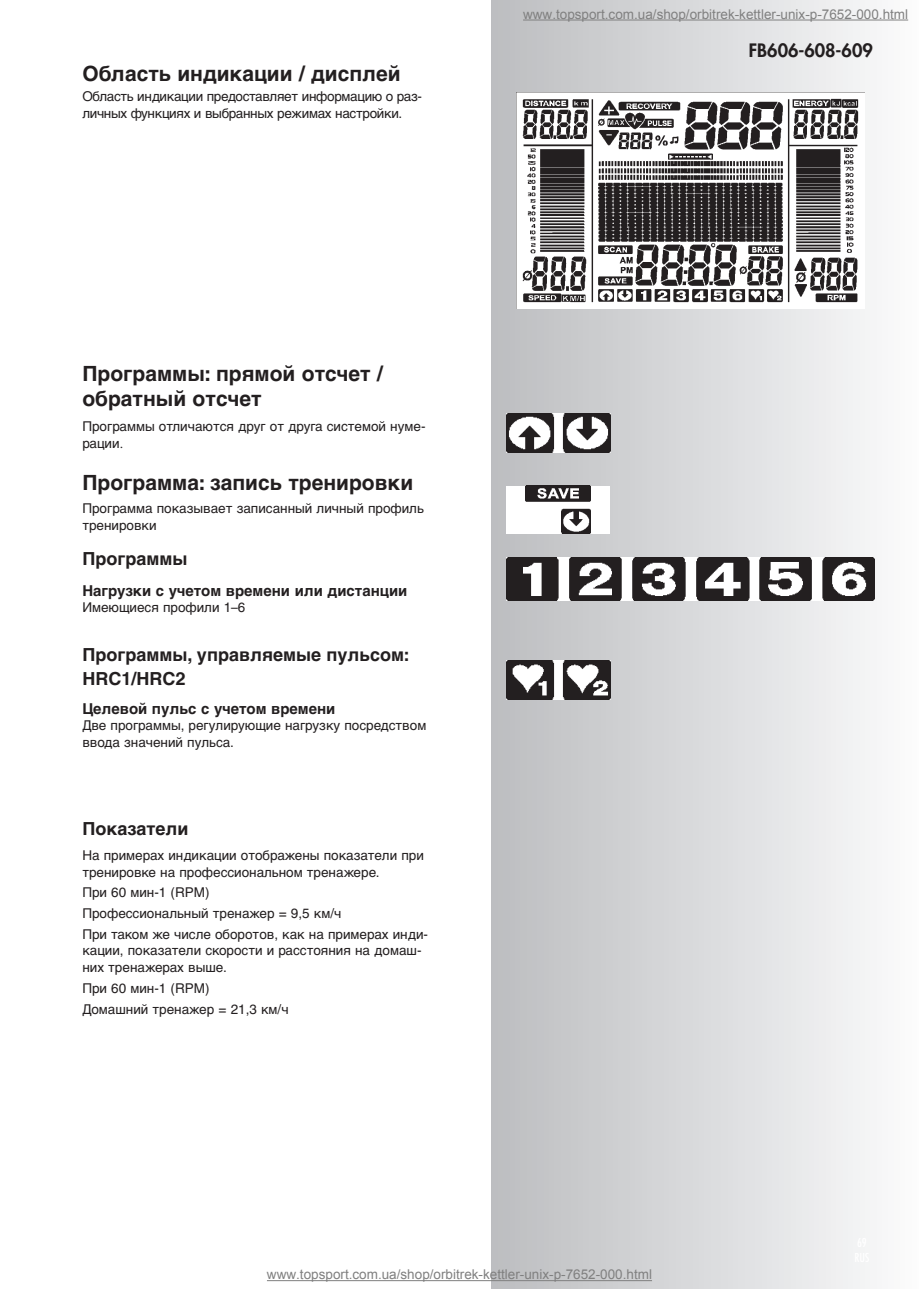
<style>
.page{position:relative;width:919px;height:1289px;background:#fff}
.page>*{position:absolute;margin:0;border:0;box-sizing:border-box;transform-origin:0 0}
.t1{font:700 21px/25.3px "Helvetica Cyr";color:#231f20}
.t2{font:700 18px/24px "Helvetica Cyr";color:#231f20}
.t3{font:800 18px "Futura CE";color:#231f20}
.t4{font:700 15px "Helvetica Cyr";color:#231f20}
.t5{font:13.5px/16.5px "Helvetica Cyr Upright";color:#231f20}
.t6{font:13.5px "Arial";color:#808080}
.t7{font:13.5px/16.5px "Helvetica Cyr Upright";letter-spacing:-.02em;color:#231f20}
.s1{font-family:"Futura CE"}
</style>
<div class="page">
<div style="left:491px;top:0;width:427px;height:1288px;background:linear-gradient(to right,#bbbcbf,#fbfbfc)"></div>
<img style="left:516px;top:92px;width:348px;height:216px">
<img style="left:506px;top:413px;width:104px;height:39px">
<img style="left:506px;top:660px;width:104px;height:39px">
<img style="left:506px;top:557px;width:368px;height:43px">
<div style="left:506px;top:486px;width:103px;height:48px;background:#fff"></div>
<img style="left:525px;top:486px;width:65px;height:48px">
<hr style="left:523px;top:20px;width:385px;height:1px;background:#808080">
<hr style="left:267px;top:1280px;width:385px;height:1px;background:#808080">
<p class="t6" style="left:523px;top:5px;width:386px">www.topsport.com.ua/shop/orbitrek-kettler-unix-p-7652-000.html</p>
<h1 class="t1" style="left:82px;top:63px;width:320px">Область индикации / дисплей</h1>
<p class="t7" style="left:82px;top:90px;width:341px">Область индикации предоставляет информацию о раз&shy;личных функциях и выбранных режимах настройки.</p>
<h1 class="t1" style="left:82px;top:362px;width:302px">Программы: прямой отсчет / обратный отсчет</h1>
<p class="t5" style="left:82px;top:419px;width:344px">Программы отличаются друг от друга системой нуме&shy;рации<span class="s1">.</span></p>
<h1 class="t1" style="left:82px;top:472px;width:332px">Программа: запись тренировки</h1>
<p class="t5" style="left:82px;top:500px;width:343px;line-height:17.7px">Программа показывает записанный личный профиль тренировки</p>
<h2 class="t2" style="left:82px;top:548px;width:106px">Программы</h2>
<p class="t4" style="left:82px;top:585px;width:326px">Нагрузки с учетом времени или дистанции</p>
<p class="t5" style="left:82px;top:600px;width:165px">Имеющиеся профили 1–6</p>
<h2 class="t2" style="left:82px;top:644px;width:328px">Программы, управляемые пульсом:<br>HRC1/HRC2</h2>
<p class="t4" style="left:82px;top:703px;width:254px">Целевой пульс с учетом времени</p>
<p class="t5" style="left:82px;top:718px;width:345px">Две программы, регулирующие нагрузку посредством ввода значений пульса.</p>
<h2 class="t2" style="left:82px;top:818px;width:108px">Показатели</h2>
<p class="t5" style="left:82px;top:848px;width:343px">На примерах индикации отображены показатели при тренировке на профессиональном тренажере.</p>
<p class="t5" style="left:82px;top:883px;width:347px;line-height:20.7px">При 60 мин-1 (RPM)<br>Профессиональный тренажер = 9,5 км/ч<br>При таком же числе оборотов, как на примерах инди-</p>
<p class="t5" style="left:82px;top:943px;width:341px">кации, показатели скорости и расстояния на домаш&shy;них тренажерах выше.</p>
<p class="t5" style="left:82px;top:979px;width:208px;line-height:20.7px">При 60 мин-1 (RPM)<br>Домашний тренажер = 21,3 км/ч</p>
<h2 class="t3" style="left:749px;top:41px;width:125px">FB606-608-609</h2>
<p class="t6" style="left:267px;top:1265px;width:386px">www.topsport.com.ua/shop/orbitrek-kettler-unix-p-7652-000.html</p>
</div>
